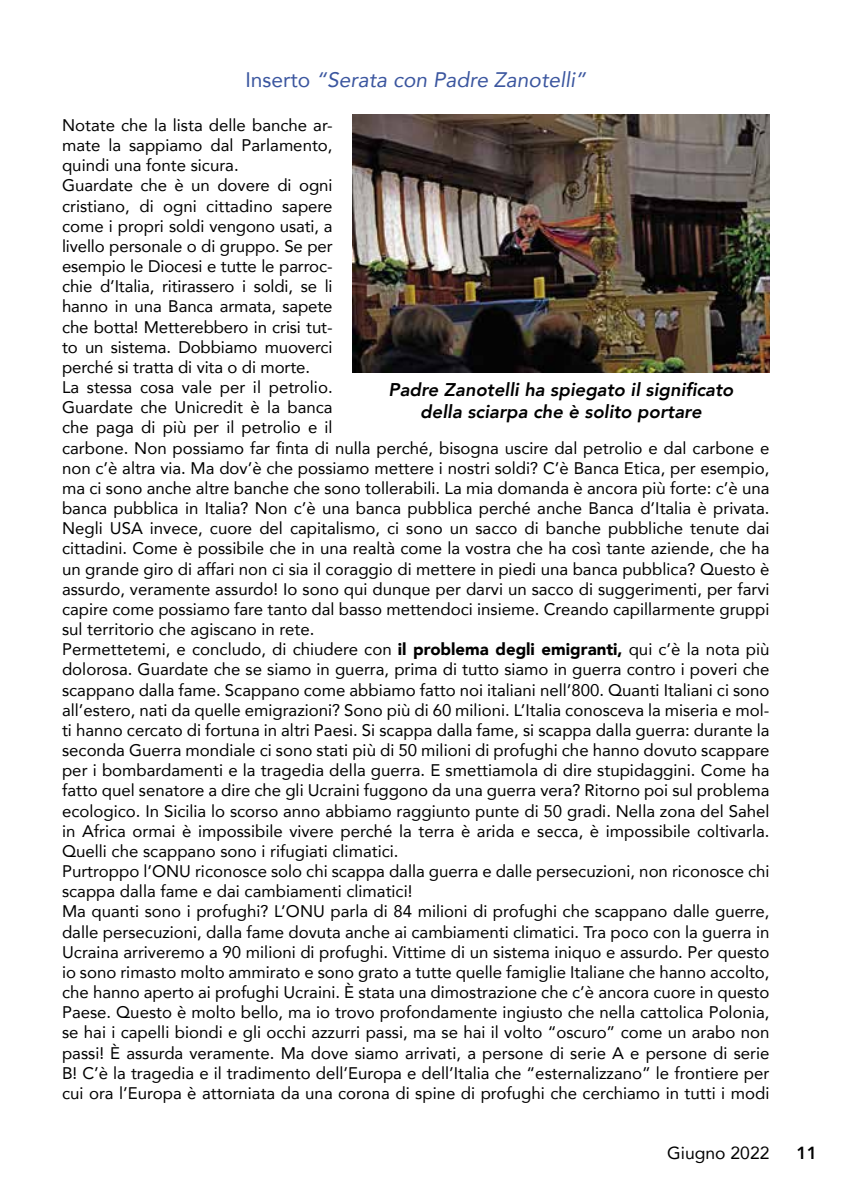
<style>
.page{position:relative;width:844px;height:1191px;background:#fff}
.page>*{position:absolute;margin:0;border:0;box-sizing:border-box;transform-origin:0 0}
.t1{font:italic 21px "Avenir";color:#3b569f}
.t2{font:italic 800 18.38px/22.1px "Avenir";color:#000;text-align:center}
.t3{font:17.5px "Avenir";color:#000}
.t4{font:800 17.5px "Avenir";color:#000}
.t5{font:16.8px/20.1px "Avenir";color:#000}
.s1{font-style:normal}
.s2{font-weight:900}
</style>
<div class="page">
<img style="left:352px;top:114px;width:417px;height:258px">
<p class="t1" style="left:245px;top:67px;width:342px"><span class="s1">Inserto</span> “Serata con Padre Zanotelli”</p>
<p class="t5" style="left:62px;top:115px;width:708px">Notate che la lista delle banche ar-<br>mate la sappiamo dal Parlamento,<br>quindi una fonte sicura.<br>Guardate che è un dovere di ogni<br>cristiano, di ogni cittadino sapere<br>come i propri soldi vengono usati, a<br>livello personale o di gruppo. Se per<br>esempio le Diocesi e tutte le parroc-<br>chie d’Italia, ritirassero i soldi, se li<br>hanno in una Banca armata, sapete<br>che botta! Metterebbero in crisi tut-<br>to un sistema. Dobbiamo muoverci<br>perché si tratta di vita o di morte.<br>La stessa cosa vale per il petrolio.<br>Guardate che Unicredit è la banca<br>che paga di più per il petrolio e il<br>carbone. Non possiamo far finta di nulla perché, bisogna uscire dal petrolio e dal carbone e non c’è altra via. Ma dov’è che possiamo mettere i nostri soldi? C’è Banca Etica, per esempio, ma ci sono anche altre banche che sono tollerabili. La mia domanda è ancora più forte: c’è una banca pubblica in Italia? Non c’è una banca pubblica perché anche Banca d’Italia è privata.<br>Negli USA invece, cuore del capitalismo, ci sono un sacco di banche pubbliche tenute dai cittadini. Come è possibile che in una realtà come la vostra che ha così tante aziende, che ha un grande giro di affari non ci sia il coraggio di mettere in piedi una banca pubblica? Questo è assurdo, veramente assurdo! Io sono qui dunque per darvi un sacco di suggerimenti, per farvi capire come possiamo fare tanto dal basso mettendoci insieme. Creando capillarmente gruppi sul territorio che agiscano in rete.<br>Permettetemi, e concludo, di chiudere con <span class="s2">il problema degli emigranti,</span> qui c’è la nota più dolorosa. Guardate che se siamo in guerra, prima di tutto siamo in guerra contro i poveri che scappano dalla fame. Scappano come abbiamo fatto noi italiani nell’800. Quanti Italiani ci sono all’estero, nati da quelle emigrazioni? Sono più di 60 milioni. L’Italia conosceva la miseria e mol&shy;ti hanno cercato di fortuna in altri Paesi. Si scappa dalla fame, si scappa dalla guerra: durante la seconda Guerra mondiale ci sono stati più di 50 milioni di profughi che hanno dovuto scappare per i bombardamenti e la tragedia della guerra. E smettiamola di dire stupidaggini. Come ha fatto quel senatore a dire che gli Ucraini fuggono da una guerra vera? Ritorno poi sul problema ecologico. In Sicilia lo scorso anno abbiamo raggiunto punte di 50 gradi. Nella zona del Sahel in Africa ormai è impossibile vivere perché la terra è arida e secca, è impossibile coltivarla.<br>Quelli che scappano sono i rifugiati climatici.<br>Purtroppo l’ONU riconosce solo chi scappa dalla guerra e dalle persecuzioni, non riconosce chi scappa dalla fame e dai cambiamenti climatici!<br>Ma quanti sono i profughi? L’ONU parla di 84 milioni di profughi che scappano dalle guerre, dalle persecuzioni, dalla fame dovuta anche ai cambiamenti climatici. Tra poco con la guerra in Ucraina arriveremo a 90 milioni di profughi. Vittime di un sistema iniquo e assurdo. Per questo io sono rimasto molto ammirato e sono grato a tutte quelle famiglie Italiane che hanno accolto, che hanno aperto ai profughi Ucraini. È stata una dimostrazione che c’è ancora cuore in questo Paese. Questo è molto bello, ma io trovo profondamente ingiusto che nella cattolica Polonia, se hai i capelli biondi e gli occhi azzurri passi, ma se hai il volto “oscuro” come un arabo non passi! È assurda veramente. Ma dove siamo arrivati, a persone di serie A e persone di serie B! C’è la tragedia e il tradimento dell’Europa e dell’Italia che “esternalizzano” le frontiere per cui ora l’Europa è attorniata da una corona di spine di profughi che cerchiamo in tutti i modi</p>
<p class="t2" style="left:388px;top:378px;width:346px">Padre Zanotelli ha spiegato il significato della sciarpa che è solito portare</p>
<p class="t3" style="left:667px;top:1138px;width:104px">Giugno 2022</p>
<p class="t4" style="left:796px;top:1139px;width:22px">11</p>
</div>
